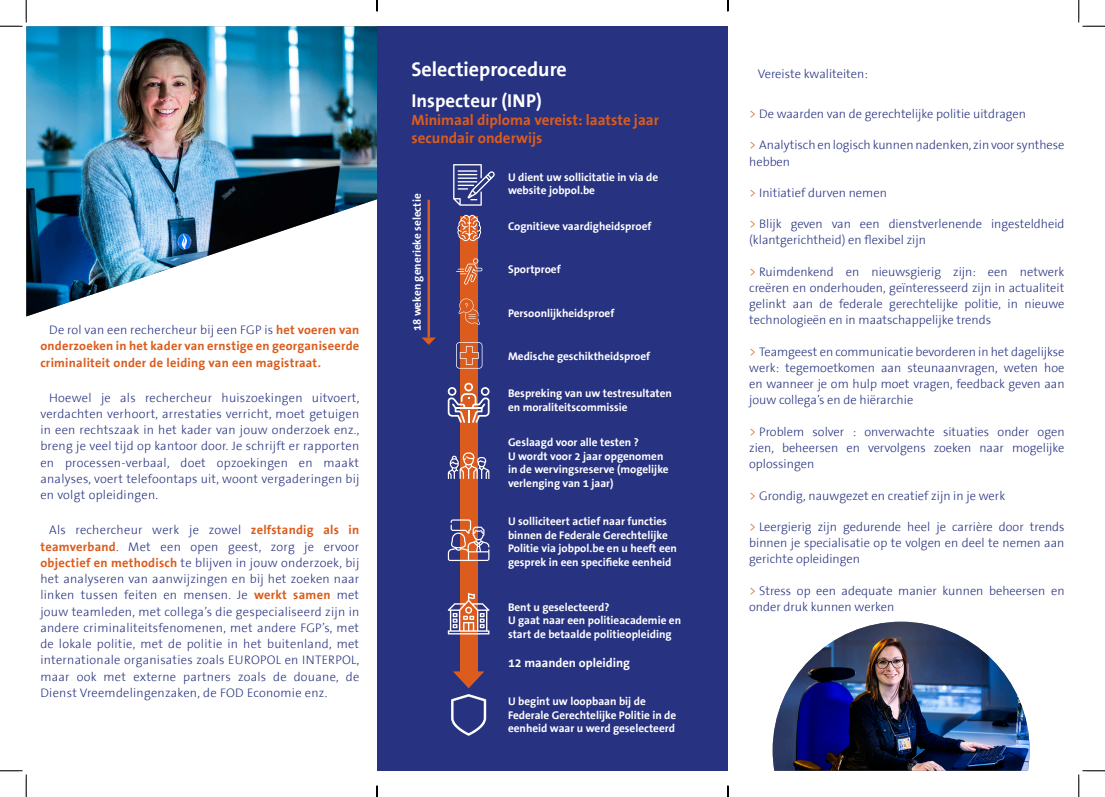
<style>
.page{position:relative;width:1105px;height:797px;background:#fff}
.page>*{position:absolute;margin:0;border:0;box-sizing:border-box;transform-origin:0 0}
.t1{font:700 20px "The Sans TTB7";color:#fff}
.t2{font:700 18.75px "The Sans TTB7";color:#fff}
.t3{font:700 15px "The Sans TTB7";color:#db5c1c}
.paragraphe_avec_bullet_point{font:300 12.5px/16.2px "The Sans TTB3";color:#273281;text-align:justify}
.corps_de_texte{font:300 12.5px/16.2px "The Sans TTB3";letter-spacing:.02em;color:#273281;text-align:justify}
.corps_de_texte-2{font:700 12.5px/16.2px "The Sans TTB7";letter-spacing:.02em;color:#db5c1c;text-align:justify}
.corps_de_texte-3{font:300 12.5px "The Sans TTB3";color:#273281}
.t4{font:700 12.5px "The Sans TTB7";color:#fff}
.t5{font:700 11.25px/13.5px "The Sans TTB7";color:#fff}
.s1{font-family:"The Sans TTB3";font-weight:300;color:#273281}
.s2{font-family:"The Sans TTB7";font-weight:700;color:#db5c1c}
.s3{color:#db5c1c}
</style>
<div class="page">
<img style="left:26px;top:26px;width:351px;height:290px">
<img style="left:773px;top:621px;width:256px;height:149px">
<div style="left:377px;top:26px;width:351px;height:744px;background:#273281"></div>
<hr style="left:427px;top:200px;width:3px;height:137px;background:#db5c1c">
<svg style="left:421px;top:337px;width:15px;height:8px"></svg>
<div style="left:460px;top:216px;width:18px;height:459px;background:#db5c1c"></div>
<svg style="left:453px;top:164px;width:42px;height:42px"></svg>
<svg style="left:448px;top:383px;width:41px;height:40px"></svg>
<svg style="left:448px;top:452px;width:41px;height:27px"></svg>
<svg style="left:448px;top:519px;width:41px;height:42px"></svg>
<svg style="left:448px;top:593px;width:41px;height:41px"></svg>
<svg style="left:451px;top:694px;width:35px;height:41px"></svg>
<svg style="left:457px;top:215px;width:24px;height:26px"></svg>
<svg style="left:456px;top:258px;width:26px;height:26px"></svg>
<svg style="left:458px;top:298px;width:22px;height:27px"></svg>
<svg style="left:456px;top:342px;width:26px;height:26px"></svg>
<svg style="left:453px;top:671px;width:31px;height:17px"></svg>
<svg style="left:0;top:0;width:27px;height:27px"></svg>
<svg style="left:0;top:770px;width:27px;height:27px"></svg>
<svg style="left:1078px;top:0;width:27px;height:27px"></svg>
<svg style="left:1078px;top:770px;width:27px;height:27px"></svg>
<svg style="left:376px;top:0;width:2px;height:11px"></svg>
<svg style="left:376px;top:785px;width:2px;height:12px"></svg>
<svg style="left:727px;top:0;width:2px;height:11px"></svg>
<svg style="left:727px;top:785px;width:2px;height:12px"></svg>
<p class="corps_de_texte-2" style="left:40px;top:322px;width:320px;text-indent:9px"><span class="s1">De rol van een rechercheur bij een FGP is</span> het voeren van onderzoeken in het kader van ernstige en georganiseerde criminaliteit onder de leiding van een magistraat.</p>
<p class="corps_de_texte" style="left:40px;top:390px;width:320px;text-indent:9px">Hoewel je als rechercheur huiszoekingen uitvoert, verdachten verhoort, arrestaties verricht, moet getuigen in een rechtszaak in het kader van jouw onderzoek enz., breng je veel tijd op kantoor door. Je schrijft er rapporten en processen-verbaal, doet opzoekingen en maakt analyses, voert telefoontaps uit, woont vergaderingen bij en volgt opleidingen.</p>
<p class="corps_de_texte" style="left:40px;top:522px;width:320px;text-indent:9px">Als rechercheur werk je zowel <span class="s2">zelfstandig als in teamverband</span>. Met een open geest, zorg je ervoor <span class="s2">objectief en methodisch</span> te blijven in jouw onderzoek, bij het analyseren van aanwijzingen en bij het zoeken naar linken tussen feiten en mensen. Je <span class="s2">werkt samen</span> met jouw teamleden, met collega’s die gespecialiseerd zijn in andere criminaliteitsfenomenen, met andere FGP’s, met de lokale politie, met de politie in het buitenland, met internationale organisaties zoals EUROPOL en INTERPOL, maar ook met externe partners zoals de douane, de Dienst Vreemdelingenzaken, de FOD Economie enz.</p>
<p class="t1" style="left:411px;top:58px;width:157px">Selectieprocedure</p>
<p class="t2" style="left:411px;top:91px;width:132px">Inspecteur (INP)</p>
<p class="t3" style="left:411px;top:112px;width:249px">Minimaal diploma vereist: laatste jaar</p>
<p class="t5" style="left:411px;top:331px;width:139px;rotate:-90deg">18 weken generieke selectie</p>
<p class="t5" style="left:508px;top:170px;width:152px">U dient uw sollicitatie in via de website jobpol.be</p>
<p class="t5" style="left:508px;top:220px;width:145px">Cognitieve vaardigheidsproef</p>
<p class="t5" style="left:508px;top:262px;width:54px">Sportproef</p>
<p class="t5" style="left:508px;top:307px;width:108px">Persoonlijkheidsproef</p>
<p class="t5" style="left:508px;top:350px;width:144px">Medische geschiktheidsproef</p>
<p class="t5" style="left:508px;top:387px;width:166px">Bespreking van uw testresultaten en moraliteitscommissie</p>
<p class="t5" style="left:508px;top:436px;width:132px">Geslaagd voor alle testen ?</p>
<p class="t5" style="left:508px;top:449px;width:162px">U wordt voor 2 jaar opgenomen in de wervingsreserve (mogelijke verlenging van 1 jaar)</p>
<p class="t5" style="left:508px;top:515px;width:170px">U solliciteert actief naar functies binnen de Federale Gerechtelijke Politie via jobpol.be en u heeft een gesprek in een specifieke eenheid</p>
<p class="t5" style="left:508px;top:600px;width:103px">Bent u geselecteerd?</p>
<p class="t5" style="left:508px;top:614px;width:175px">U gaat naar een politieacademie en start de betaalde politieopleiding</p>
<p class="t4" style="left:508px;top:656px;width:124px">12 maanden opleiding</p>
<p class="t5" style="left:508px;top:695px;width:170px">U begint uw loopbaan bij de<br>Federale Gerechtelijke Politie in de eenheid waar u werd geselecteerd</p>
<p class="corps_de_texte-3" style="left:758px;top:67px;width:111px">Vereiste kwaliteiten:</p>
<p class="paragraphe_avec_bullet_point" style="left:749px;top:106px;width:278px"><span class="s3">&gt;</span> De waarden van de gerechtelijke politie uitdragen</p>
<p class="paragraphe_avec_bullet_point" style="left:749px;top:137px;width:317px"><span class="s3">&gt;</span> Analytisch en logisch kunnen nadenken, zin voor synthese hebben</p>
<p class="paragraphe_avec_bullet_point" style="left:749px;top:185px;width:139px"><span class="s3">&gt;</span> Initiatief durven nemen</p>
<p class="paragraphe_avec_bullet_point" style="left:749px;top:216px;width:317px"><span class="s3">&gt;</span> Blijk geven van een dienstverlenende ingesteldheid (klantgerichtheid) en flexibel zijn</p>
<p class="paragraphe_avec_bullet_point" style="left:749px;top:264px;width:317px"><span class="s3">&gt;</span> Ruimdenkend en nieuwsgierig zijn: een netwerk creëren en onderhouden, geïnteresseerd zijn in actualiteit gelinkt aan de federale gerechtelijke politie, in nieuwe technologieën en in maatschappelijke trends</p>
<p class="paragraphe_avec_bullet_point" style="left:749px;top:344px;width:317px"><span class="s3">&gt;</span> Teamgeest en communicatie bevorderen in het dagelijkse werk: tegemoetkomen aan steunaanvragen, weten hoe en wanneer je om hulp moet vragen, feedback geven aan jouw collega’s en de hiërarchie</p>
<p class="paragraphe_avec_bullet_point" style="left:749px;top:424px;width:317px"><span class="s3">&gt;</span> Problem solver : onverwachte situaties onder ogen zien, beheersen en vervolgens zoeken naar mogelijke oplossingen</p>
<p class="paragraphe_avec_bullet_point" style="left:749px;top:487px;width:258px"><span class="s3">&gt;</span> Grondig, nauwgezet en creatief zijn in je werk</p>
<p class="paragraphe_avec_bullet_point" style="left:749px;top:519px;width:317px"><span class="s3">&gt;</span> Leergierig zijn gedurende heel je carrière door trends binnen je specialisatie op te volgen en deel te nemen aan gerichte opleidingen</p>
<p class="paragraphe_avec_bullet_point" style="left:749px;top:582px;width:317px"><span class="s3">&gt;</span> Stress op een adequate manier kunnen beheersen en onder druk kunnen werken</p>
</div>
